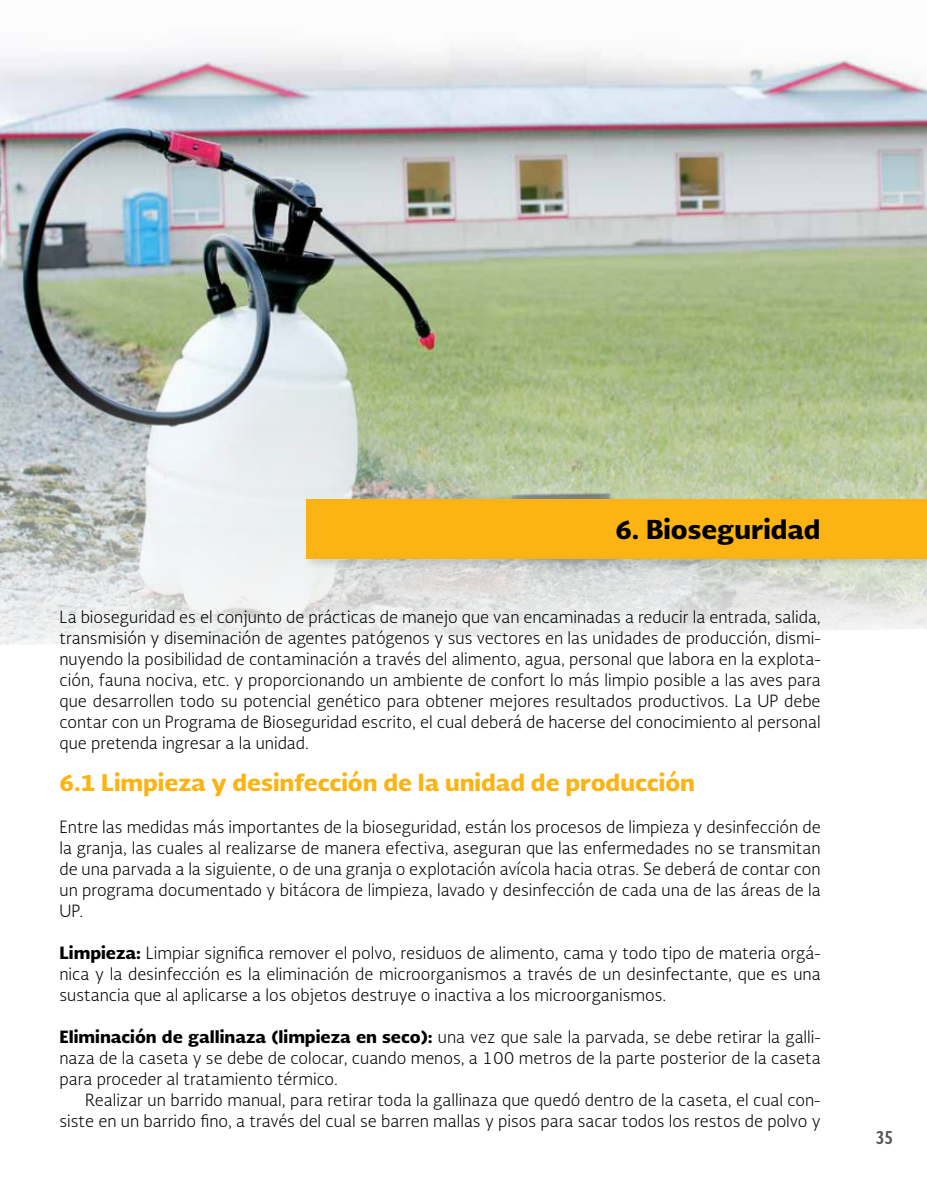
<style>
.page{position:relative;width:927px;height:1191px;background:#fff}
.page>*{position:absolute;margin:0;border:0;box-sizing:border-box;transform-origin:0 0}
.t1{font:900 25.5px "Soberana Sans";color:#000}
.t2{font:900 22.5px "Soberana Sans";color:#fcb414}
.t3{font:700 18px "Soberana Sans Condensed";color:#57585b}
.t4{font:300 16.5px/21px "Soberana Sans";color:#000;text-align:justify}
.s1{font-weight:900}
</style>
<div class="page">
<img style="left:0;top:47px;width:927px;height:598px">
<div style="left:302px;top:495px;width:625px;height:76px;background:#000;opacity:.15"></div>
<div style="left:306px;top:499px;width:621px;height:59px;background:#fcb414"></div>
<h1 class="t1" style="left:615px;top:511px;width:207px">6. Bioseguridad</h1>
<p class="t4" style="left:60px;top:606px;width:763px">La bioseguridad es el conjunto de prácticas de manejo que van encaminadas a reducir la entrada, salida, transmisión y diseminación de agentes patógenos y sus vectores en las unidades de producción, dismi&shy;nuyendo la posibilidad de contaminación a través del alimento, agua, personal que labora en la explota&shy;ción, fauna nociva, etc. y proporcionando un ambiente de confort lo más limpio posible a las aves para que desarrollen todo su potencial genético para obtener mejores resultados productivos. La UP debe contar con un Programa de Bioseguridad escrito, el cual deberá de hacerse del conocimiento al personal que pretenda ingresar a la unidad.</p>
<h2 class="t2" style="left:60px;top:766px;width:637px">6.1 Limpieza y desinfección de la unidad de producción</h2>
<p class="t4" style="left:60px;top:816px;width:763px">Entre las medidas más importantes de la bioseguridad, están los procesos de limpieza y desinfección de la granja, las cuales al realizarse de manera efectiva, aseguran que las enfermedades no se transmitan de una parvada a la siguiente, o de una granja o explotación avícola hacia otras. Se deberá de contar con un programa documentado y bitácora de limpieza, lavado y desinfección de cada una de las áreas de la UP.</p>
<p class="t4" style="left:60px;top:942px;width:763px"><span class="s1">Limpieza:</span> Limpiar significa remover el polvo, residuos de alimento, cama y todo tipo de materia orgá&shy;nica y la desinfección es la eliminación de microorganismos a través de un desinfectante, que es una sustancia que al aplicarse a los objetos destruye o inactiva a los microorganismos.</p>
<p class="t4" style="left:60px;top:1026px;width:763px"><span class="s1">Eliminación de gallinaza (limpieza en seco):</span> una vez que sale la parvada, se debe retirar la galli&shy;naza de la caseta y se debe de colocar, cuando menos, a 100 metros de la parte posterior de la caseta para proceder al tratamiento térmico.</p>
<p class="t4" style="left:60px;top:1089px;width:763px;text-align:right">Realizar un barrido manual, para retirar toda la gallinaza que quedó dentro de la caseta, el cual con&shy;siste en un barrido fino, a través del cual se barren mallas y pisos para sacar todos los restos de polvo y</p>
<p class="t3" style="left:876px;top:1124px;width:18px">35</p>
</div>
